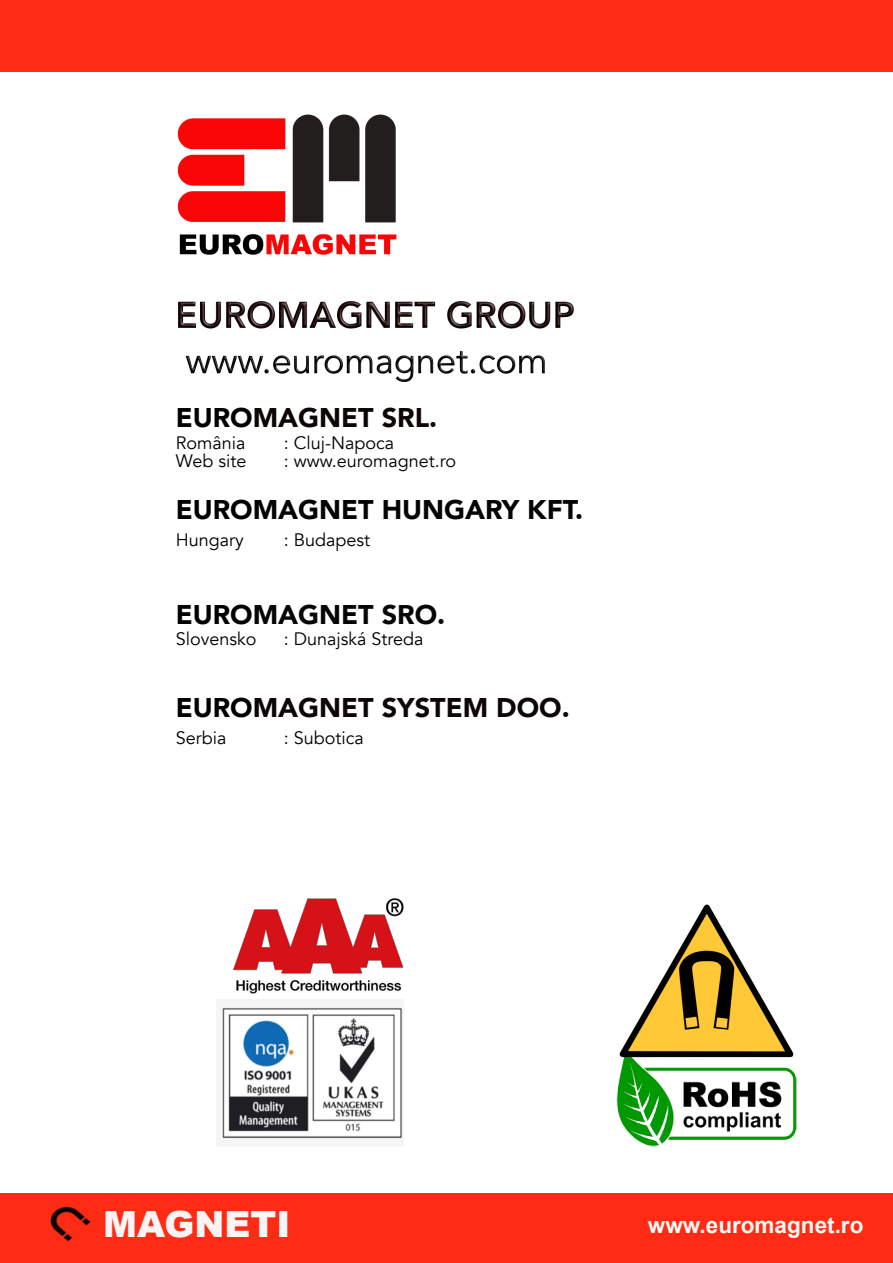
<style>
.page{position:relative;width:893px;height:1263px;background:#fff}
.page>*{position:absolute;margin:0;border:0;box-sizing:border-box;transform-origin:0 0}
.t1{font:900 36px "Arial";color:#fbf4f4}
.t2{font:900 27px "Avenir";color:#040404}
.t3{font:900 27px "Avenir";color:#0d0606}
.t4{font:900 27px "Avenir";color:#0c0705}
.t5{font:900 27px "Avenir";color:#060606}
.t6{font:700 22.5px "Arial";color:#fefafa}
.t7{font:18px "Avenir";color:#000}
.s1{color:#000}
</style>
<div class="page">
<img style="left:177px;top:114px;width:220px;height:141px">
<img style="left:178px;top:301px;width:396px;height:81px">
<img style="left:222px;top:1007px;width:181px;height:132px">
<div style="left:0;top:0;width:893px;height:72px;background:#ff2b14"></div>
<div style="left:0;top:1193px;width:893px;height:70px;background:#ff2b14"></div>
<img style="left:51px;top:1206px;width:40px;height:35px">
<img style="left:234px;top:898px;width:170px;height:95px">
<img style="left:617px;top:1059px;width:179px;height:88px">
<img style="left:619px;top:904px;width:175px;height:155px">
<h2 class="t4" style="left:176px;top:400px;width:263px"><span class="s1">EURO</span>MAGNET SRL.</h2>
<p class="t7" style="left:176px;top:431px;width:71px">România</p>
<p class="t7" style="left:284px;top:431px;width:112px">: Cluj-Napoca</p>
<p class="t7" style="left:176px;top:449px;width:72px">Web site</p>
<p class="t7" style="left:284px;top:449px;width:174px">: www.euromagnet.ro</p>
<h2 class="t2" style="left:176px;top:492px;width:409px"><span class="s1">EURO</span>MAGNET HUNGARY KFT.</h2>
<p class="t7" style="left:176px;top:528px;width:69px">Hungary</p>
<p class="t7" style="left:284px;top:528px;width:88px">: Budapest</p>
<h2 class="t5" style="left:176px;top:597px;width:271px"><span class="s1">EURO</span>MAGNET SRO.</h2>
<p class="t7" style="left:176px;top:627px;width:82px">Slovensko</p>
<p class="t7" style="left:284px;top:627px;width:141px">: Dunajská Streda</p>
<h2 class="t3" style="left:176px;top:689px;width:395px"><span class="s1">EURO</span>MAGNET SYSTEM DOO.</h2>
<p class="t7" style="left:176px;top:725px;width:52px">Serbia</p>
<p class="t7" style="left:284px;top:725px;width:82px">: Subotica</p>
<h1 class="t1" style="left:103px;top:1211px;width:189px">MAGNETI</h1>
<p class="t6" style="left:648px;top:1216px;width:217px">www.euromagnet.ro</p>
</div>
